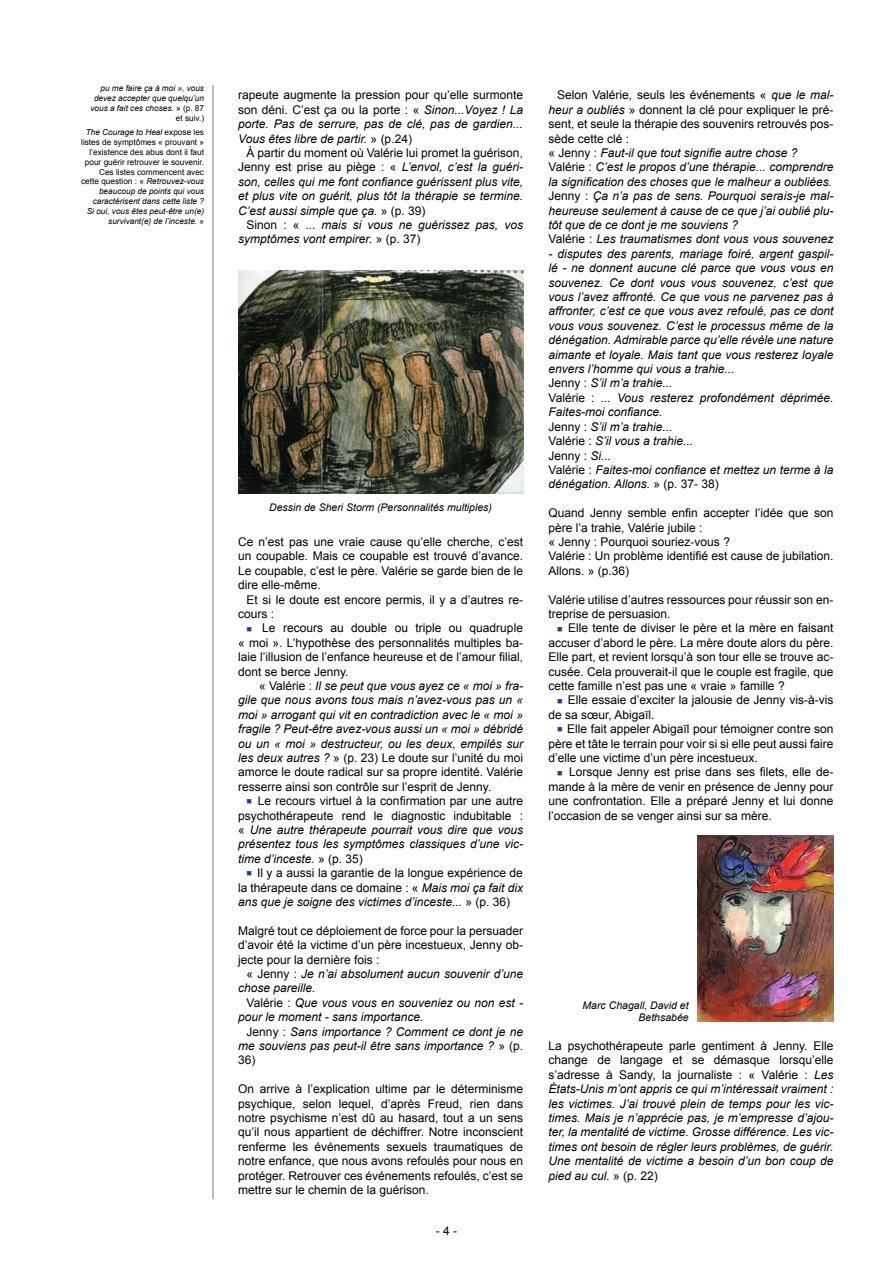
<style>
.page{position:relative;width:893px;height:1263px;background:#fff}
.page>*{position:absolute;margin:0;border:0;box-sizing:border-box;transform-origin:0 0}
.t1{font:italic 12px/14.4px "Arial";color:#000;text-align:justify}
.t2{font:12px/14.4px "Arial";color:#000;text-align:justify}
.t3{font:italic 10.5px/12.6px "Arial";color:#000;text-align:right}
.t4{font:italic 8.25px/9.9px "Arial";color:#000;text-align:right}
.s1{font-style:normal}
.s2{color:#25408f}
.s3{font-style:italic}
</style>
<div class="page">
<hr style="left:213px;top:85px;width:1px;height:1114px;background:#77787b">
<img style="left:238px;top:271px;width:285px;height:223px">
<img style="left:697px;top:835px;width:136px;height:186px">
<p class="t4" style="left:90px;top:83px;width:115px">pu me faire ça à moi », vous devez accepter que quelqu’un vous a fait ces choses. <span class="s1">» (p. 87 et suiv.)</span></p>
<p class="t4" style="left:81px;top:127px;width:124px">The Courage to Heal <span class="s1">expose les listes de symptômes « prouvant » l’existence des abus dont il faut pour guérir retrouver le souvenir.<br>Ces listes commencent avec cette question : «</span> Retrouvez-vous beaucoup de points qui vous caractérisent dans cette liste ?<br>Si oui, vous êtes peut-être un(e) survivant(e) de l’inceste. <span class="s1">»</span></p>
<p class="t1" style="left:238px;top:88px;width:286px"><span class="s1">rapeute augmente la pression pour qu’elle surmonte son déni. C’est ça ou la porte : «</span> Sinon...Voyez ! La porte. Pas de serrure, pas de clé, pas de gardien...<br>Vous êtes libre de partir. <span class="s1">» (p.24)</span></p>
<p class="t1" style="left:238px;top:146px;width:286px;text-indent:9px"><span class="s1">À partir du moment où Valérie lui promet la guérison, Jenny est prise au piège : «</span> L’envol, c’est la guéri&shy;son, celles qui me font confiance guérissent plus vite, et plus vite on guérit, plus tôt la thérapie se termine.<br>C’est aussi simple que ça. <span class="s1">» (p. 39)</span></p>
<p class="t1" style="left:238px;top:218px;width:286px;text-indent:9px"><span class="s1">Sinon : « ...</span> mais si vous ne guérissez pas, vos symptômes vont empirer. <span class="s1">» (p. 37)</span></p>
<p class="t3" style="left:269px;top:501px;width:224px">Dessin de Sheri Storm (Personnalités multiples)</p>
<p class="t2" style="left:238px;top:535px;width:286px">Ce n’est pas une vraie cause qu’elle cherche, c’est un coupable. Mais ce coupable est trouvé d’avance.<br>Le coupable, c’est le père. Valérie se garde bien de le dire elle-même.</p>
<p class="t2" style="left:238px;top:592px;width:286px;text-indent:9px">Et si le doute est encore permis, il y a d’autres re&shy;cours :</p>
<p class="t2" style="left:238px;top:621px;width:286px;text-indent:9px"><span class="s2">■</span> Le recours au double ou triple ou quadruple « moi ». L’hypothèse des personnalités multiples ba&shy;laie l’illusion de l’enfance heureuse et de l’amour filial, dont se berce Jenny.</p>
<p class="t1" style="left:238px;top:679px;width:286px;text-indent:21px"><span class="s1">« Valérie :</span> Il se peut que vous ayez ce « moi » fra&shy;gile que nous avons tous mais n’avez-vous pas un « moi » arrogant qui vit en contradiction avec le « moi » fragile ? Peut-être avez-vous aussi un « moi » débridé ou un « moi » destructeur, ou les deux, empilés sur les deux autres ? <span class="s1">» (p. 23) Le doute sur l’unité du moi amorce le doute radical sur sa propre identité. Valérie resserre ainsi son contrôle sur l’esprit de Jenny.</span></p>
<p class="t1" style="left:238px;top:794px;width:286px;text-indent:9px"><span class="s2">■</span> <span class="s1">Le recours virtuel à la confirmation par une autre psychothérapeute rend le diagnostic indubitable : «</span> Une autre thérapeute pourrait vous dire que vous présentez tous les symptômes classiques d’une vic&shy;time d’inceste. <span class="s1">» (p. 35)</span></p>
<p class="t2" style="left:238px;top:866px;width:286px;text-indent:9px"><span class="s2">■</span> Il y a aussi la garantie de la longue expérience de la thérapeute dans ce domaine : « <span class="s3">Mais moi ça fait dix ans que je soigne des victimes d’inceste...</span> » (p. 36)</p>
<p class="t2" style="left:238px;top:923px;width:286px">Malgré tout ce déploiement de force pour la persuader d’avoir été la victime d’un père incestueux, Jenny ob&shy;jecte pour la dernière fois :</p>
<p class="t1" style="left:238px;top:967px;width:286px;text-indent:8px"><span class="s1">« Jenny :</span> Je n’ai absolument aucun souvenir d’une chose pareille.</p>
<p class="t1" style="left:238px;top:995px;width:286px;text-indent:9px"><span class="s1">Valérie :</span> Que vous vous en souveniez ou non est - pour le moment - sans importance.</p>
<p class="t1" style="left:238px;top:1024px;width:286px;text-indent:8px"><span class="s1">Jenny :</span> Sans importance ? Comment ce dont je ne me souviens pas peut-il être sans importance ? <span class="s1">» (p.<br>36)</span></p>
<p class="t2" style="left:238px;top:1082px;width:286px">On arrive à l’explication ultime par le déterminisme psychique, selon lequel, d’après Freud, rien dans notre psychisme n’est dû au hasard, tout a un sens qu’il nous appartient de déchiffrer. Notre inconscient renferme les événements sexuels traumatiques de notre enfance, que nous avons refoulés pour nous en protéger. Retrouver ces événements refoulés, c’est se mettre sur le chemin de la guérison.</p>
<p class="t2" style="left:436px;top:1224px;width:23px">- 4 -</p>
<p class="t1" style="left:549px;top:88px;width:286px;text-align:left;text-indent:9px"><span class="s1">Selon Valérie, seuls les événements «</span> que le mal&shy;heur a oubliés <span class="s1">» donnent la clé pour expliquer le pré&shy;sent, et seule la thérapie des souvenirs retrouvés pos&shy;sède cette clé :<br>« Jenny :</span> Faut-il que tout signifie autre chose ?<br><span class="s1">Valérie :</span> C’est le propos d’une thérapie... comprendre la signification des choses que le malheur a oubliées.<br><span class="s1">Jenny :</span> Ça n’a pas de sens. Pourquoi serais-je mal&shy;heureuse seulement à cause de ce que j’ai oublié plu&shy;tôt que de ce dont je me souviens ?<br><span class="s1">Valérie :</span> Les traumatismes dont vous vous souvenez</p>
<p class="t1" style="left:549px;top:247px;width:286px;text-align:left">- disputes des parents, mariage foiré, argent gaspil&shy;lé - ne donnent aucune clé parce que vous vous en souvenez. Ce dont vous vous souvenez, c’est que vous l’avez affronté. Ce que vous ne parvenez pas à affronter, c’est ce que vous avez refoulé, pas ce dont vous vous souvenez. C’est le processus même de la dénégation. Admirable parce qu’elle révèle une nature aimante et loyale. Mais tant que vous resterez loyale envers l’homme qui vous a trahie...<br><span class="s1">Jenny :</span> S’il m’a trahie...<br><span class="s1">Valérie :</span> ... Vous resterez profondément déprimée.<br>Faites-moi confiance.<br><span class="s1">Jenny :</span> S’il m’a trahie...<br><span class="s1">Valérie :</span> S’il vous a trahie...<br><span class="s1">Jenny :</span> Si...<br><span class="s1">Valérie :</span> Faites-moi confiance et mettez un terme à la dénégation. Allons. <span class="s1">» (p. 37- 38)</span></p>
<p class="t2" style="left:549px;top:506px;width:286px;text-align:left">Quand Jenny semble enfin accepter l’idée que son père l’a trahie, Valérie jubile :<br>« Jenny : Pourquoi souriez-vous ?<br>Valérie : Un problème identifié est cause de jubilation.<br>Allons. » (p.36)</p>
<p class="t2" style="left:549px;top:592px;width:286px">Valérie utilise d’autres ressources pour réussir son en&shy;treprise de persuasion.</p>
<p class="t2" style="left:549px;top:621px;width:286px;text-indent:9px"><span class="s2">■</span> Elle tente de diviser le père et la mère en faisant accuser d’abord le père. La mère doute alors du père.<br>Elle part, et revient lorsqu’à son tour elle se trouve ac&shy;cusée. Cela prouverait-il que le couple est fragile, que cette famille n’est pas une « vraie » famille ?</p>
<p class="t2" style="left:549px;top:693px;width:286px;text-indent:9px"><span class="s2">■</span> Elle essaie d’exciter la jalousie de Jenny vis-à-vis de sa sœur, Abigaïl.</p>
<p class="t2" style="left:549px;top:722px;width:286px;text-indent:9px"><span class="s2">■</span> Elle fait appeler Abigaïl pour témoigner contre son père et tâte le terrain pour voir si si elle peut aussi faire d’elle une victime d’un père incestueux.</p>
<p class="t2" style="left:549px;top:765px;width:286px;text-indent:8px"><span class="s2">■</span> Lorsque Jenny est prise dans ses filets, elle de&shy;mande à la mère de venir en présence de Jenny pour une confrontation. Elle a préparé Jenny et lui donne l’occasion de se venger ainsi sur sa mère.</p>
<p class="t3" style="left:582px;top:999px;width:108px">Marc Chagall, David et<br>Bethsabée</p>
<p class="t1" style="left:549px;top:1039px;width:286px"><span class="s1">La psychothérapeute parle gentiment à Jenny. Elle change de langage et se démasque lorsqu’elle s’adresse à Sandy, la journaliste : « Valérie :</span> Les États-Unis m’ont appris ce qui m’intéressait vraiment : les victimes. J’ai trouvé plein de temps pour les vic&shy;times. Mais je n’apprécie pas, je m’empresse d’ajou&shy;ter, la mentalité de victime. Grosse différence. Les vic&shy;times ont besoin de régler leurs problèmes, de guérir.<br>Une mentalité de victime a besoin d’un bon coup de pied au cul. <span class="s1">» (p. 22)</span></p>
</div>
